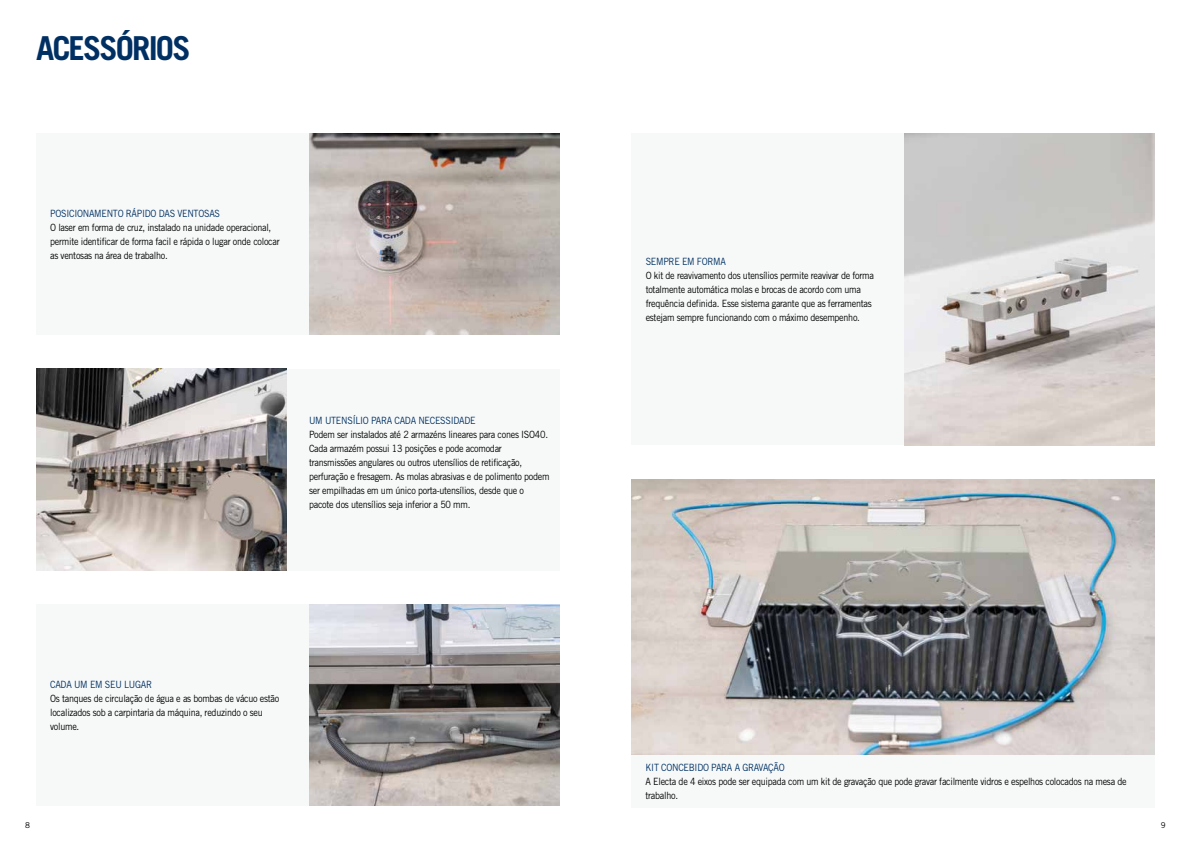
<style>
.page{position:relative;width:1191px;height:842px;background:#fff}
.page>*{position:absolute;margin:0;border:0;box-sizing:border-box;transform-origin:0 0}
.t1{font:700 33px "Trade Gothic LT Std";letter-spacing:-.06em;color:#003063}
.t2{font:10px/14px "Trade Gothic LT Std";letter-spacing:-.03em;color:#000;scale:.9 1}
.t3{font:10px "Trade Gothic LT Std";letter-spacing:-.03em;color:#003063;scale:.9 1}
.t4{font:8px "Trade Gothic LT Std";color:#000}
</style>
<div class="page">
<div style="left:36px;top:133px;width:523px;height:202px;background:#f7f9f9"></div>
<div style="left:631px;top:133px;width:524px;height:312px;background:#f7f9f9"></div>
<div style="left:631px;top:495px;width:523px;height:312px;background:#f7f9f9"></div>
<div style="left:36px;top:369px;width:523px;height:201px;background:#f7f9f9"></div>
<div style="left:36px;top:604px;width:523px;height:202px;background:#f7f9f9"></div>
<img style="left:36px;top:369px;width:250px;height:201px">
<img style="left:309px;top:604px;width:250px;height:202px">
<img style="left:904px;top:133px;width:250px;height:312px">
<img style="left:631px;top:480px;width:523px;height:274px">
<img style="left:309px;top:133px;width:250px;height:202px">
<h1 class="t1" style="left:36px;top:28px;width:156px">ACESSÓRIOS</h1>
<p class="t3" style="left:50px;top:207px;width:190px">POSICIONAMENTO RÁPIDO DAS VENTOSAS</p>
<p class="t2" style="left:50px;top:220px;width:256px">O laser em forma de cruz, instalado na unidade operacional, permite identificar de forma facil e rápida o lugar onde colocar as ventosas na área de trabalho.</p>
<p class="t3" style="left:309px;top:415px;width:187px">UM UTENSÍLIO PARA CADA NECESSIDADE</p>
<p class="t2" style="left:309px;top:427px;width:269px">Podem ser instalados até 2 armazéns lineares para cones ISO40.<br>Cada armazém possui 13 posições e pode acomodar transmissões angulares ou outros utensílios de retificação, perfuração e fresagem. As molas abrasivas e de polimento podem ser empilhadas em um único porta-utensílios, desde que o pacote dos utensílios seja inferior a 50 mm.</p>
<p class="t3" style="left:50px;top:678px;width:115px">CADA UM EM SEU LUGAR</p>
<p class="t2" style="left:50px;top:691px;width:256px">Os tanques de circulação de água e as bombas de vácuo estão localizados sob a carpintaria da máquina, reduzindo o seu volume.</p>
<p class="t3" style="left:645px;top:255px;width:91px">SEMPRE EM FORMA</p>
<p class="t2" style="left:645px;top:268px;width:255px">O kit de reavivamento dos utensílios permite reavivar de forma totalmente automática molas e brocas de acordo com uma frequência definida. Esse sistema garante que as ferramentas estejam sempre funcionando com o máximo desempenho.</p>
<p class="t3" style="left:645px;top:762px;width:156px">KIT CONCEBIDO PARA A GRAVAÇÃO</p>
<p class="t2" style="left:645px;top:774px;width:536px">A Electa de 4 eixos pode ser equipada com um kit de gravação que pode gravar facilmente vidros e espelhos colocados na mesa de trabalho.</p>
<p class="t4" style="left:25px;top:820px;width:6px">8</p>
<p class="t4" style="left:1160px;top:820px;width:6px">9</p>
</div>
